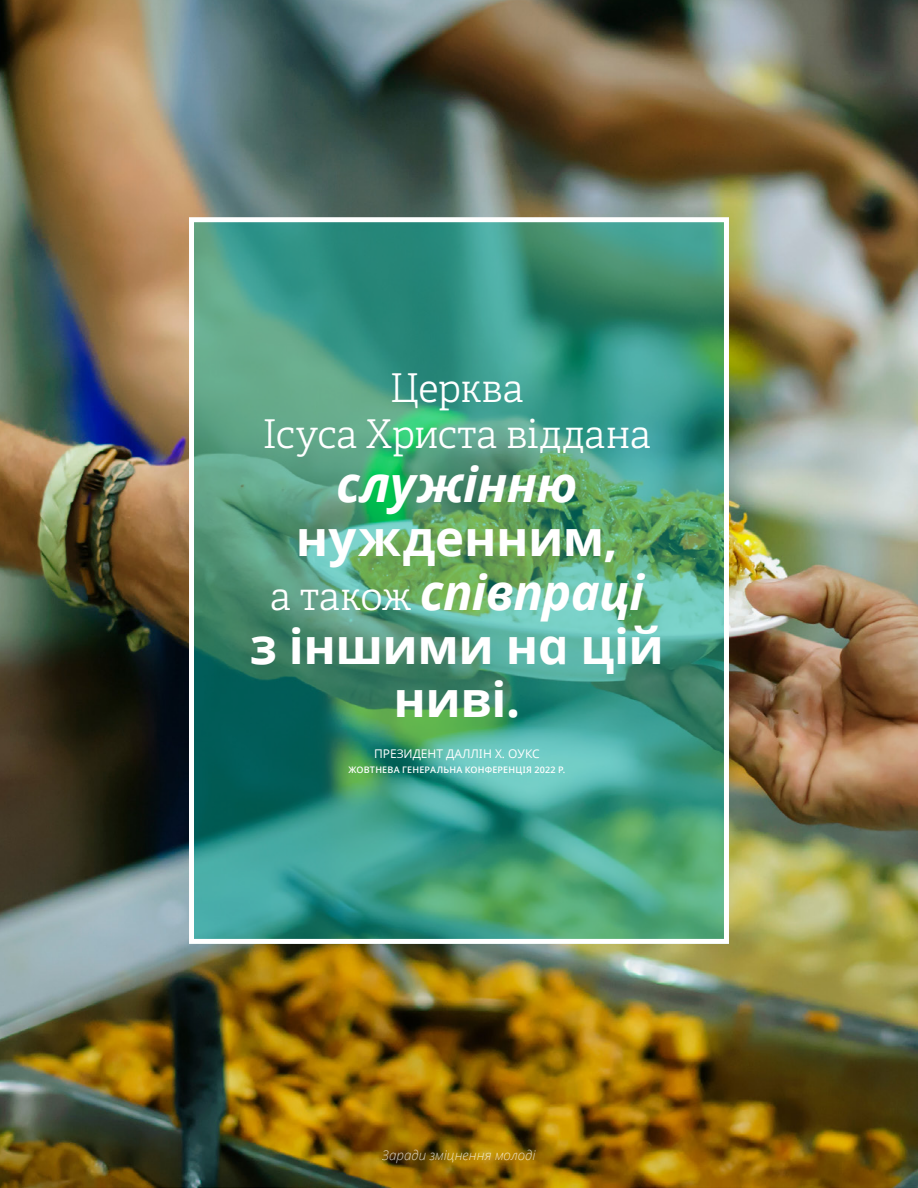
<style>
.page{position:relative;width:918px;height:1188px;background:#fff}
.page>*{position:absolute;margin:0;border:0;box-sizing:border-box;transform-origin:0 0}
.Pull_Quote_Oaks{font:700 49.2px/54px "Dots Solidlds Lat";letter-spacing:-.01em;color:#fff;text-align:center}
.Pull_Quote_Oaks-2{font:300 39.6px/46px "Helam Slablds Lat";letter-spacing:-.015em;color:#fff;text-align:center}
.t1{font:italic 300 13.5px "Dots Solidlds Lat";color:#fff}
.Side_QT_Citation_cen{font:12px "Dots Solidlds Lat";color:#fff}
.Side_QT_Citation_cen-2{font:600 9px "Dots Solidlds Lat";letter-spacing:.02em;color:#fff}
.s1{font-style:italic}
.s2{font-family:"Helam Slablds Lat";font-weight:300;font-size:39.6px}
</style>
<div class="page">
<img style="left:0;top:0;width:918px;height:1188px">
<img style="left:195px;top:223px;width:528px;height:715px">
<div style="left:189px;top:217px;width:540px;height:727px;border:5px solid #fff"></div>
<p class="Pull_Quote_Oaks-2" style="left:262px;top:364px;width:391px">Церква<br>Ісуса Христа віддана</p>
<p class="Pull_Quote_Oaks" style="left:250px;top:458px;width:415px"><span class="s1">служінню </span>нужденним,<br><span class="s2">а також</span> <span class="s1">співпраці<br></span>з іншими на цій ниві.</p>
<p class="Side_QT_Citation_cen" style="left:374px;top:745px;width:167px">ПРЕЗИДЕНТ ДАЛЛІН Х. ОУКС</p>
<p class="Side_QT_Citation_cen-2" style="left:348px;top:763px;width:219px">ЖОВТНЕВА ГЕНЕРАЛЬНА КОНФЕРЕНЦІЯ 2022 Р.</p>
<p class="t1" style="left:382px;top:1145px;width:155px">Заради зміцнення молоді</p>
</div>
